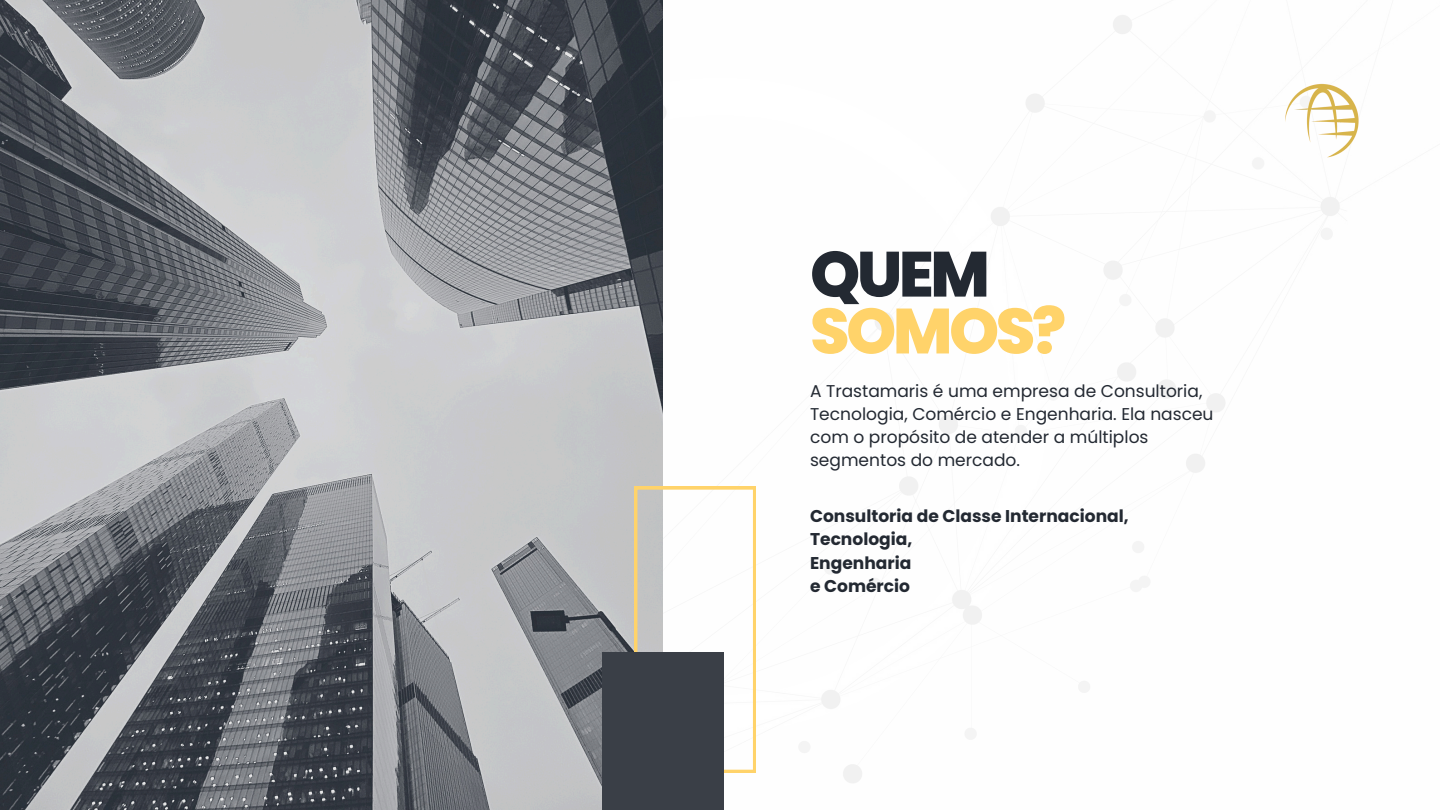
<style>
.page{position:relative;width:1440px;height:810px;background:#fff}
.page>*{position:absolute;margin:0;border:0;box-sizing:border-box;transform-origin:0 0}
.t1{font:800 63.8px "Poppins";letter-spacing:-.055em;color:#ffd36a}
.t2{font:800 63.8px "Poppins";color:#232932}
.t3{font:17.1px/23.2px "Poppins";color:#232932}
.t4{font:700 17.1px/23.2px "Poppins";color:#232932}
</style>
<div class="page">
<img style="left:0;top:0;width:663px;height:810px">
<svg style="left:634px;top:487px;width:122px;height:285px"></svg>
<div style="left:603px;top:652px;width:121px;height:158px;background:#3a3f47"></div>
<img style="left:1266px;top:65px;width:109px;height:114px">
<h1 class="t2" style="left:810px;top:230px;width:181px">QUEM</h1>
<h1 class="t1" style="left:810px;top:286px;width:258px">SOMOS?</h1>
<p class="t3" style="left:810px;top:379px;width:405px">A Trastamaris é uma empresa de Consultoria, Tecnologia, Comércio e Engenharia. Ela nasceu com o propósito de atender a múltiplos segmentos do mercado.</p>
<p class="t4" style="left:810px;top:505px;width:320px">Consultoria de Classe Internacional,<br>Tecnologia,<br>Engenharia<br>e Comércio</p>
</div>
